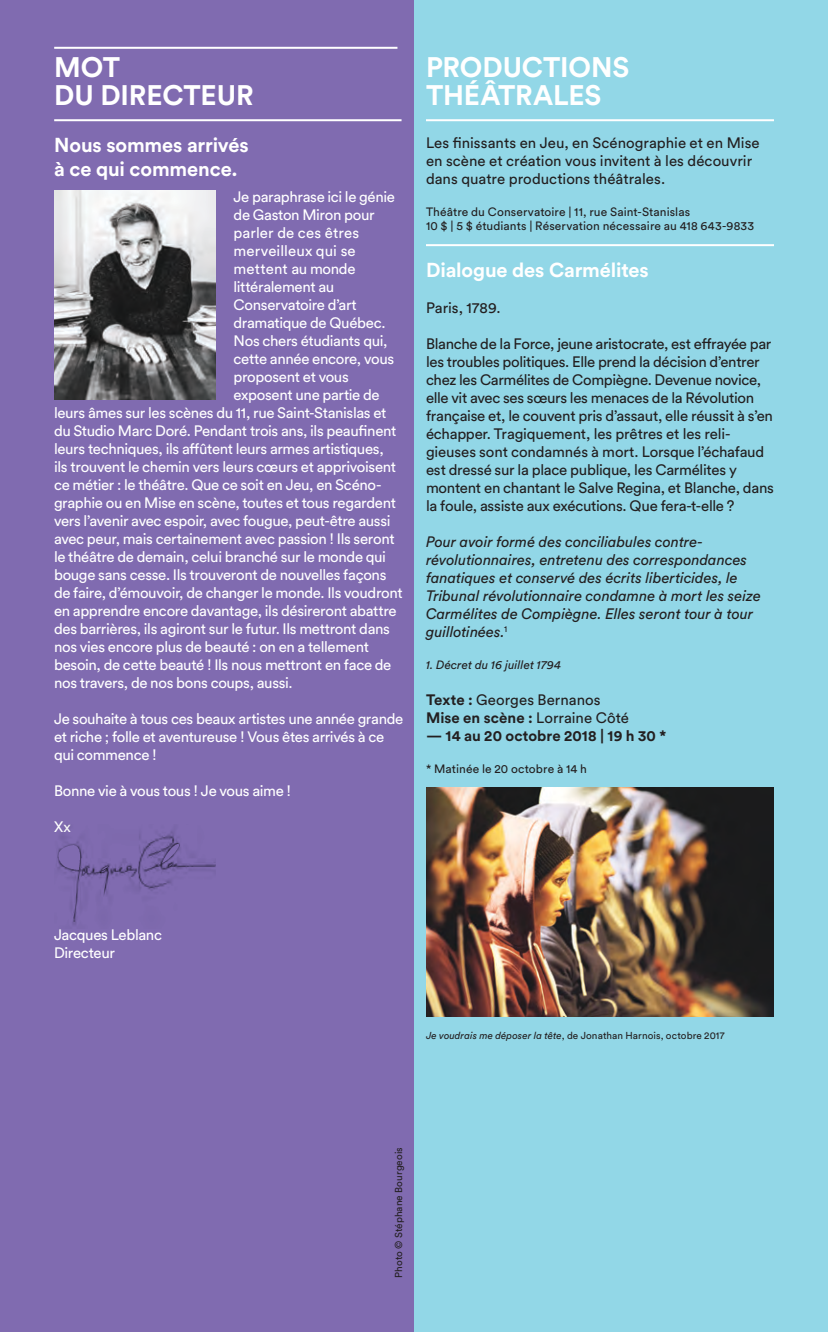
<style>
.page{position:relative;width:828px;height:1332px;background:#fff}
.page>*{position:absolute;margin:0;border:0;box-sizing:border-box;transform-origin:0 0}
.t1{font:700 28px/28px "Circular Std";letter-spacing:-.005em;color:#fff}
.t2{font:700 20px/24px "Circular Std";letter-spacing:-.005em;color:#fff}
.t3{font:15px/18px "Circular Std";letter-spacing:-.025em;color:#fff}
.t4{font:15px/18px "Circular Std";letter-spacing:-.015em;color:#231f20}
.t5{font:italic 15px/18px "Circular Std";color:#231f20}
.t6{font:15px/18px "Circular Std";letter-spacing:.005em;color:#231f20}
.t7{font:700 15px "Circular Std";letter-spacing:.01em;color:#231f20}
.t8{font:15px "Circular Std";letter-spacing:.01em;color:#fff}
.t9{font:15px "Circular Std";letter-spacing:.005em;color:#fff}
.t10{font:15px "Circular Std";letter-spacing:-.005em;color:#fff}
.t11{font:12px/14px "Circular Std";letter-spacing:.01em;color:#231f20}
.t12{font:italic 12px "Circular Std";color:#231f20}
.t13{font:10px "Circular Std";letter-spacing:.01em;color:#231f20}
.s1{font-weight:700}
.s2{font-style:italic}
</style>
<div class="page">
<div style="left:810px;top:0;width:18px;height:1332px;background:#92d7e7"></div>
<div style="left:414px;top:0;width:396px;height:1332px;background:#92d7e7"></div>
<div style="left:0;top:0;width:414px;height:1332px;background:#806bb0"></div>
<hr style="left:54px;top:119px;width:348px;height:2px;background:#fff">
<hr style="left:54px;top:47px;width:343px;height:2px;background:#fff">
<img style="left:426px;top:787px;width:348px;height:230px">
<hr style="left:426px;top:244px;width:348px;height:2px;background:#fff">
<hr style="left:426px;top:119px;width:348px;height:2px;background:#fff">
<img style="left:61px;top:831px;width:155px;height:94px">
<img style="left:57px;top:846px;width:51px;height:27px">
<img style="left:162px;top:844px;width:16px;height:23px">
<img style="left:54px;top:190px;width:162px;height:209px">
<h1 class="t1" style="left:54px;top:52px;width:201px">MOT<br>DU DIRECTEUR</h1>
<h2 class="t2" style="left:54px;top:132px;width:196px">Nous sommes arrivés à ce qui commence.</h2>
<p class="t3" style="left:234px;top:188px;width:163px">Je paraphrase ici le génie</p>
<p class="t3" style="left:234px;top:206px;width:143px">de Gaston Miron pour</p>
<p class="t8" style="left:234px;top:224px;width:127px">parler de ces êtres</p>
<p class="t9" style="left:234px;top:242px;width:124px">merveilleux qui se</p>
<p class="t10" style="left:234px;top:260px;width:124px">mettent au monde</p>
<p class="t3" style="left:234px;top:278px;width:102px">littéralement au</p>
<p class="t3" style="left:234px;top:296px;width:125px">Conservatoire d’art</p>
<p class="t3" style="left:234px;top:314px;width:154px">dramatique de Québec.</p>
<p class="t3" style="left:234px;top:332px;width:155px">Nos chers étudiants qui,</p>
<p class="t3" style="left:234px;top:350px;width:162px">cette année encore, vous</p>
<p class="t3" style="left:234px;top:368px;width:117px">proposent et vous</p>
<p class="t3" style="left:234px;top:386px;width:148px">exposent une partie de</p>
<p class="t3" style="left:54px;top:404px;width:334px">leurs âmes sur les scènes du 11, rue Saint-Stanislas et</p>
<p class="t3" style="left:54px;top:422px;width:344px">du Studio Marc Doré. Pendant trois ans, ils peaufinent</p>
<p class="t3" style="left:54px;top:440px;width:331px">leurs techniques, ils affûtent leurs armes artistiques,</p>
<p class="t3" style="left:54px;top:458px;width:344px">ils trouvent le chemin vers leurs cœurs et apprivoisent</p>
<p class="t3" style="left:54px;top:476px;width:328px">ce métier : le théâtre. Que ce soit en Jeu, en Scéno-</p>
<p class="t3" style="left:54px;top:494px;width:344px">graphie ou en Mise en scène, toutes et tous regardent</p>
<p class="t3" style="left:54px;top:512px;width:338px">vers l’avenir avec espoir, avec fougue, peut-être aussi</p>
<p class="t3" style="left:54px;top:530px;width:342px">avec peur, mais certainement avec passion ! Ils seront</p>
<p class="t3" style="left:54px;top:548px;width:334px">le théâtre de demain, celui branché sur le monde qui</p>
<p class="t3" style="left:54px;top:566px;width:334px">bouge sans cesse. Ils trouveront de nouvelles façons</p>
<p class="t3" style="left:54px;top:584px;width:350px">de faire, d’émouvoir, de changer le monde. Ils voudront</p>
<p class="t3" style="left:54px;top:602px;width:344px">en apprendre encore davantage, ils désireront abattre</p>
<p class="t3" style="left:54px;top:620px;width:338px">des barrières, ils agiront sur le futur. Ils mettront dans</p>
<p class="t3" style="left:54px;top:638px;width:317px">nos vies encore plus de beauté : on en a tellement</p>
<p class="t3" style="left:54px;top:656px;width:339px">besoin, de cette beauté ! Ils nous mettront en face de</p>
<p class="t3" style="left:54px;top:674px;width:240px">nos travers, de nos bons coups, aussi.</p>
<p class="t3" style="left:54px;top:710px;width:351px">Je souhaite à tous ces beaux artistes une année grande et riche ; folle et aventureuse ! Vous êtes arrivés à ce qui commence !</p>
<p class="t3" style="left:54px;top:782px;width:239px">Bonne vie à vous tous ! Je vous aime !</p>
<p class="t3" style="left:54px;top:818px;width:18px">Xx</p>
<h1 class="t1" style="left:426px;top:52px;width:205px">PRODUCTIONS<br>THÉÂTRALES</h1>
<p class="t6" style="left:426px;top:133px;width:335px">Les finissants en Jeu, en Scénographie et en Mise en scène et création vous invitent à les découvrir dans quatre productions théâtrales.</p>
<p class="t11" style="left:426px;top:204px;width:330px">Théâtre du Conservatoire | 11, rue Saint-Stanislas<br>10 $ | 5 $ étudiants | Réservation nécessaire au 418 643-9833</p>
<h2 class="t2" style="left:426px;top:257px;width:224px">Dialogue des Carmélites</h2>
<p class="t4" style="left:426px;top:298px;width:76px">Paris, 1789.</p>
<p class="t4" style="left:426px;top:334px;width:349px">Blanche de la Force, jeune aristocrate, est effrayée par les troubles politiques. Elle prend la décision d’entrer chez les Carmélites de Compiègne. Devenue novice, elle vit avec ses sœurs les menaces de la Révolution française et, le couvent pris d’assaut, elle réussit à s’en échapper. Tragiquement, les prêtres et les reli&shy;gieuses sont condamnés à mort. Lorsque l’échafaud est dressé sur la place publique, les Carmélites y montent en chantant le Salve Regina, et Blanche, dans la foule, assiste aux exécutions. Que fera-t-elle ?</p>
<p class="t5" style="left:426px;top:532px;width:337px">Pour avoir formé des conciliabules contre&shy;révolutionnaires, entretenu des correspondances fanatiques et conservé des écrits liberticides, le Tribunal révolutionnaire condamne à mort les seize Carmélites de Compiègne. Elles seront tour à tour guillotinées.<sup>1</sup></p>
<p class="t12" style="left:426px;top:657px;width:137px">1. Décret du 16 juillet 1794</p>
<p class="t6" style="left:426px;top:690px;width:205px"><span class="s1">Texte :</span> Georges Bernanos<br><span class="s1">Mise en scène :</span> Lorraine Côté</p>
<p class="t7" style="left:426px;top:726px;width:242px">— 14 au 20 octobre 2018 | 19 h 30 *</p>
<p class="t11" style="left:426px;top:761px;width:162px">* Matinée le 20 octobre à 14 h</p>
<p class="t3" style="left:54px;top:926px;width:109px">Jacques Leblanc<br>Directeur</p>
<p class="t13" style="left:426px;top:1030px;width:300px"><span class="s2">Je voudrais me déposer la tête</span>, de Jonathan Harnois, octobre 2017</p>
<p class="t13" style="left:392px;top:1278px;width:132px;rotate:-90deg">Photo © Stéphane Bourgeois</p>
</div>
